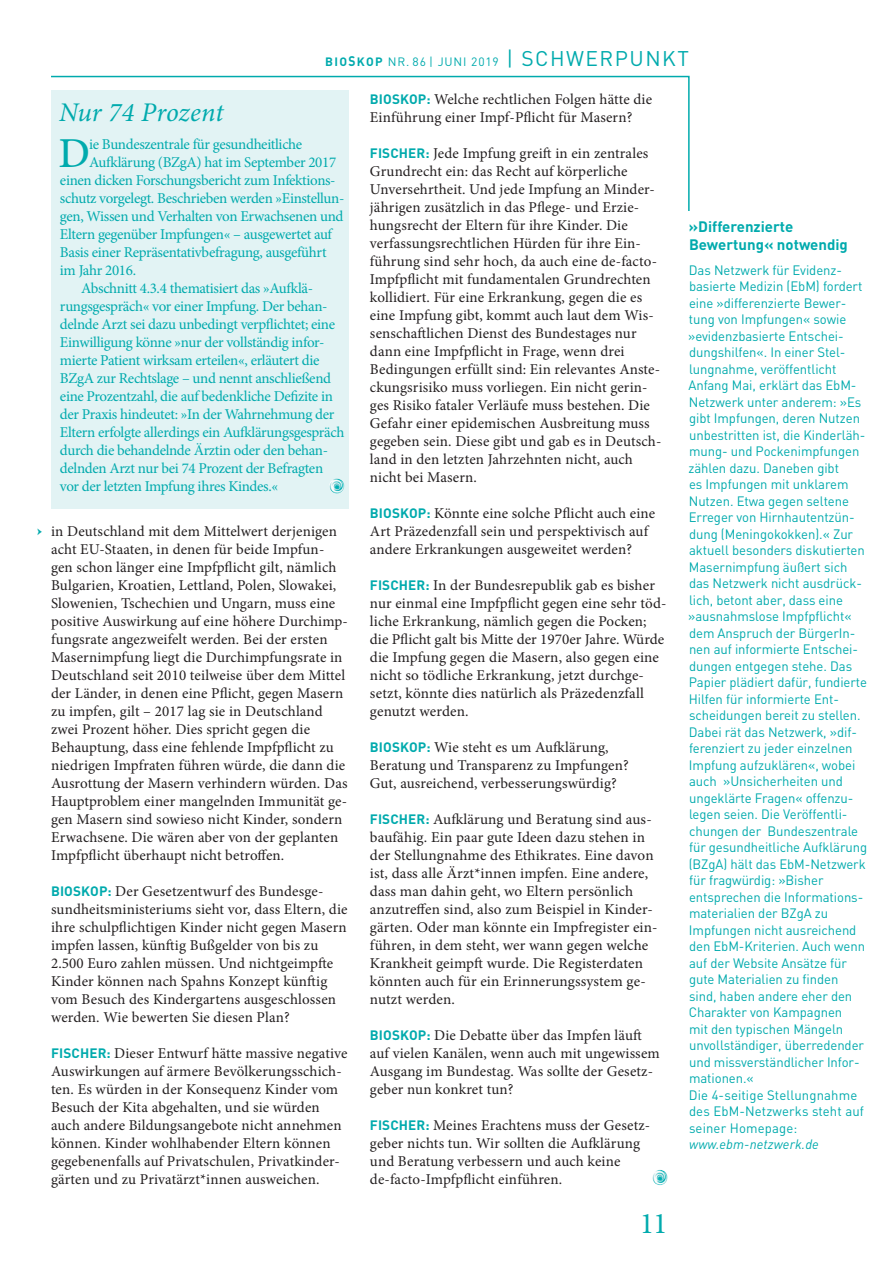
<style>
.page{position:relative;width:893px;height:1263px;background:#fff}
.page>*{position:absolute;margin:0;border:0;box-sizing:border-box;transform-origin:0 0}
.Fließ_mit_Initialien{font:500 42.75px "Minion Pro";color:#00aaad}
.t1{font:30px "Minion Pro";color:#00aaad}
.einspaltiger_Titel_z{font:italic 27px "Minion Pro";letter-spacing:-.005em;color:#00aaad}
._7_Interview{font:15px/18px "Minion Pro";letter-spacing:.01em;color:#231f20}
.Fließ_Spotlightbox{font:15px/18px "Minion Pro";letter-spacing:-.02em;color:#00aaad}
.Fließ_mit_Initialien-2{font:15px "Minion Pro";letter-spacing:-.02em;color:#00aaad}
.Marg_rechts__Titel{font:700 15px/18px "DIN";color:#00aaad}
.Marg_rechts__Fließ{font:13.5px/16.5px "DIN";letter-spacing:-.005em;color:#00aaad}
.Rubriktitel_rechts{font:12px "DIN";letter-spacing:.07em;color:#00aaad}
._8b_Autorin_links_vo{font:italic 12px "Minion Pro";color:#00aaad}
.s1{font-weight:700}
.s2{font-weight:700;font-size:13.8px}
.s3{font-size:21px}
.s4{font-family:"DIN";font-weight:700;font-size:13.5px;color:#00aaad}
.s5{font-family:"DIN Pro";font-style:italic}
</style>
<div class="page">
<svg style="left:51px;top:75px;width:639px;height:434px"></svg>
<div style="left:51px;top:90px;width:298px;height:418px;background:#e2f3f4"></div>
<div style="left:668px;top:211px;width:199px;height:963px;background:#fff"></div>
<img style="left:652px;top:1170px;width:16px;height:15px;border-radius:8px">
<img style="left:329px;top:478px;width:15px;height:16px;border-radius:8px">
<p class="Rubriktitel_rechts" style="left:325px;top:55px;width:365px"><span class="s1">BIO</span><span class="s2">S</span><span class="s1">KOP</span> NR. 86 | JUNI 2019 <span class="s3">| SCHWERPUNKT</span></p>
<p class="einspaltiger_Titel_z" style="left:59px;top:94px;width:166px">Nur 74 Prozent</p>
<p class="Fließ_mit_Initialien" style="left:59px;top:124px;width:33px">D</p>
<p class="Fließ_mit_Initialien-2" style="left:89px;top:134px;width:215px">ie Bundeszentrale für gesundheitliche</p>
<p class="Fließ_mit_Initialien-2" style="left:89px;top:152px;width:249px">Aufklärung (BZgA) hat im September 2017</p>
<p class="Fließ_mit_Initialien-2" style="left:60px;top:170px;width:277px">einen dicken Forschungsbericht zum Infektions-</p>
<p class="Fließ_mit_Initialien-2" style="left:60px;top:188px;width:286px">schutz vorgelegt. Beschrieben werden »Einstellun-</p>
<p class="Fließ_mit_Initialien-2" style="left:60px;top:206px;width:285px">gen, Wissen und Verhalten von Erwachsenen und</p>
<p class="Fließ_mit_Initialien-2" style="left:60px;top:224px;width:274px">Eltern gegenüber Impfungen« – ausgewertet auf</p>
<p class="Fließ_mit_Initialien-2" style="left:60px;top:242px;width:268px">Basis einer Repräsentativbefragung, ausgeführt</p>
<p class="Fließ_mit_Initialien-2" style="left:60px;top:260px;width:78px">im Jahr 2016.</p>
<p class="Fließ_Spotlightbox" style="left:60px;top:279px;width:286px;text-indent:21px">Abschnitt 4.3.4 thematisiert das »Aufklä&shy;rungsgespräch« vor einer Impfung. Der behan&shy;delnde Arzt sei dazu unbedingt verpflichtet; eine Einwilligung könne »nur der vollständig infor&shy;mierte Patient wirksam erteilen«, erläutert die BZgA zur Rechtslage – und nennt anschließend eine Prozentzahl, die auf bedenkliche Defizite in der Praxis hindeutet: »In der Wahrnehmung der Eltern erfolgte allerdings ein Aufklärungsgespräch durch die behandelnde Ärztin oder den behan&shy;delnden Arzt nur bei 74 Prozent der Befragten vor der letzten Impfung ihres Kindes.«</p>
<p class="_8b_Autorin_links_vo" style="left:37px;top:523px;width:7px">→</p>
<p class="_7_Interview" style="left:51px;top:522px;width:298px">in Deutschland mit dem Mittelwert derjenigen acht EU-Staaten, in denen für beide Impfun&shy;gen schon länger eine Impfpflicht gilt, nämlich Bulgarien, Kroatien, Lettland, Polen, Slowakei, Slowenien, Tschechien und Ungarn, muss eine positive Auswirkung auf eine höhere Durchimp&shy;fungsrate angezweifelt werden. Bei der ersten Masernimpfung liegt die Durchimpfungsrate in Deutschland seit 2010 teilweise über dem Mittel der Länder, in denen eine Pflicht, gegen Masern zu impfen, gilt – 2017 lag sie in Deutschland zwei Prozent höher. Dies spricht gegen die Behauptung, dass eine fehlende Impfpflicht zu niedrigen Impfraten führen würde, die dann die Ausrottung der Masern verhindern würden. Das Hauptproblem einer mangelnden Immunität ge&shy;gen Masern sind sowieso nicht Kinder, sondern Erwachsene. Die wären aber von der geplanten Impfpflicht überhaupt nicht betroffen.</p>
<p class="_7_Interview" style="left:51px;top:882px;width:298px"><span class="s4">BIOSKOP:</span> Der Gesetzentwurf des Bundesge&shy;sundheitsministeriums sieht vor, dass Eltern, die ihre schulpflichtigen Kinder nicht gegen Masern impfen lassen, künftig Bußgelder von bis zu 2.500 Euro zahlen müssen. Und nichtgeimpfte Kinder können nach Spahns Konzept künftig vom Besuch des Kindergartens ausgeschlossen werden. Wie bewerten Sie diesen Plan?</p>
<p class="_7_Interview" style="left:51px;top:1044px;width:298px"><span class="s4">FISCHER:</span> Dieser Entwurf hätte massive negative Auswirkungen auf ärmere Bevölkerungsschich&shy;ten. Es würden in der Konsequenz Kinder vom Besuch der Kita abgehalten, und sie würden auch andere Bildungsangebote nicht annehmen können. Kinder wohlhabender Eltern können gegebenenfalls auf Privatschulen, Privatkinder&shy;gärten und zu Privatärzt*innen ausweichen.</p>
<p class="_7_Interview" style="left:370px;top:90px;width:284px"><span class="s4">BIOSKOP:</span> Welche rechtlichen Folgen hätte die<br>Einführung einer Impf-Pflicht für Masern?</p>
<p class="_7_Interview" style="left:370px;top:144px;width:293px"><span class="s4">FISCHER:</span> Jede Impfung greift in ein zentrales Grundrecht ein: das Recht auf körperliche Unversehrtheit. Und jede Impfung an Minder&shy;jährigen zusätzlich in das Pflege- und Erzie&shy;hungsrecht der Eltern für ihre Kinder. Die verfassungsrechtlichen Hürden für ihre Ein&shy;führung sind sehr hoch, da auch eine de-facto-Impfpflicht mit fundamentalen Grundrechten kollidiert. Für eine Erkrankung, gegen die es eine Impfung gibt, kommt auch laut dem Wis&shy;senschaftlichen Dienst des Bundestages nur dann eine Impfpflicht in Frage, wenn drei Bedingungen erfüllt sind: Ein relevantes Anste&shy;ckungsrisiko muss vorliegen. Ein nicht gerin&shy;ges Risiko fataler Verläufe muss bestehen. Die Gefahr einer epidemischen Ausbreitung muss gegeben sein. Diese gibt und gab es in Deutsch&shy;land in den letzten Jahrzehnten nicht, auch nicht bei Masern.</p>
<p class="_7_Interview" style="left:370px;top:504px;width:287px"><span class="s4">BIOSKOP:</span> Könnte eine solche Pflicht auch eine<br>Art Präzedenzfall sein und perspektivisch auf andere Erkrankungen ausgeweitet werden?</p>
<p class="_7_Interview" style="left:370px;top:576px;width:298px"><span class="s4">FISCHER:</span> In der Bundesrepublik gab es bisher nur einmal eine Impfpflicht gegen eine sehr töd&shy;liche Erkrankung, nämlich gegen die Pocken; die Pflicht galt bis Mitte der 1970er Jahre. Würde die Impfung gegen die Masern, also gegen eine nicht so tödliche Erkrankung, jetzt durchge&shy;setzt, könnte dies natürlich als Präzedenzfall genutzt werden.</p>
<p class="_7_Interview" style="left:370px;top:738px;width:260px"><span class="s4">BIOSKOP:</span> Wie steht es um Aufklärung,<br>Beratung und Transparenz zu Impfungen?<br>Gut, ausreichend, verbesserungswürdig?</p>
<p class="_7_Interview" style="left:370px;top:810px;width:289px"><span class="s4">FISCHER:</span> Aufklärung und Beratung sind aus&shy;baufähig. Ein paar gute Ideen dazu stehen in der Stellungnahme des Ethikrates. Eine davon ist, dass alle Ärzt*innen impfen. Eine andere, dass man dahin geht, wo Eltern persönlich anzutreffen sind, also zum Beispiel in Kinder&shy;gärten. Oder man könnte ein Impfregister ein&shy;führen, in dem steht, wer wann gegen welche Krankheit geimpft wurde. Die Registerdaten könnten auch für ein Erinnerungssystem ge&shy;nutzt werden.</p>
<p class="_7_Interview" style="left:370px;top:1026px;width:291px"><span class="s4">BIOSKOP:</span> Die Debatte über das Impfen läuft auf vielen Kanälen, wenn auch mit ungewissem Ausgang im Bundestag. Was sollte der Gesetz&shy;geber nun konkret tun?</p>
<p class="_7_Interview" style="left:370px;top:1116px;width:282px"><span class="s4">FISCHER:</span> Meines Erachtens muss der Gesetz&shy;geber nichts tun. Wir sollten die Aufklärung und Beratung verbessern und auch keine de-facto-Impfpflicht einführen.</p>
<p class="Marg_rechts__Titel" style="left:689px;top:217px;width:161px">»Differenzierte<br>Bewertung« notwendig</p>
<p class="Marg_rechts__Fließ" style="left:688px;top:261px;width:181px">Das Netzwerk für Evidenz&shy;basierte Medizin (EbM) fordert eine »differenzierte Bewer&shy;tung von Impfungen« sowie »evidenzbasierte Entschei&shy;dungshilfen«. In einer Stel&shy;lungnahme, veröffentlicht<br>Anfang Mai, erklärt das EbM-<br>Netzwerk unter anderem: »Es gibt Impfungen, deren Nutzen unbestritten ist, die Kinderläh&shy;mung- und Pockenimpfungen zählen dazu. Daneben gibt<br>es Impfungen mit unklarem<br>Nutzen. Etwa gegen seltene<br>Erreger von Hirnhautentzün&shy;dung (Meningokokken).« Zur aktuell besonders diskutierten<br>Masernimpfung äußert sich das Netzwerk nicht ausdrück&shy;lich, betont aber, dass eine »ausnahmslose Impfpflicht« dem Anspruch der BürgerIn&shy;nen auf informierte Entschei&shy;dungen entgegen stehe. Das<br>Papier plädiert dafür, fundierte<br>Hilfen für informierte Ent&shy;scheidungen bereit zu stellen.<br>Dabei rät das Netzwerk, »dif&shy;ferenziert zu jeder einzelnen<br>Impfung aufzuklären«, wobei auch »Unsicherheiten und ungeklärte Fragen« offenzu&shy;legen seien. Die Veröffentli&shy;chungen der Bundeszentrale für gesundheitliche Aufklärung (BZgA) hält das EbM-Netzwerk für fragwürdig: »Bisher entsprechen die Informations&shy;materialien der BZgA zu<br>Impfungen nicht ausreichend den EbM-Kriterien. Auch wenn auf der Website Ansätze für gute Materialien zu finden sind, haben andere eher den<br>Charakter von Kampagnen<br>mit den typischen Mängeln unvollständiger, überredender und missverständlicher Infor&shy;mationen.«</p>
<p class="Marg_rechts__Fließ" style="left:689px;top:1086px;width:177px">Die 4-seitige Stellungnahme des EbM-Netzwerks steht auf seiner Homepage: <span class="s5">www.ebm-netzwerk.de</span></p>
<p class="t1" style="left:640px;top:1203px;width:29px">11</p>
</div>
